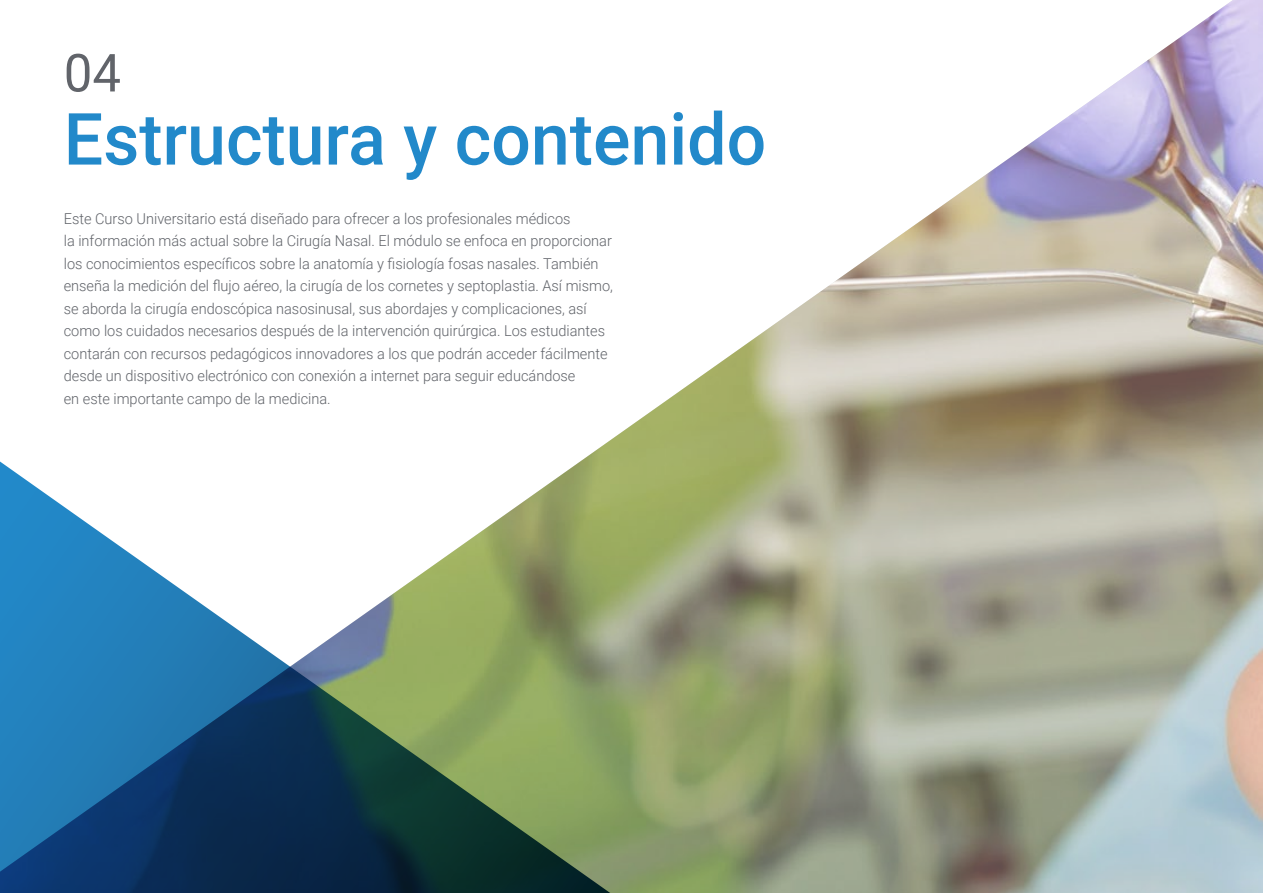
<style>
.page{position:relative;width:1263px;height:893px;background:#fff}
.page>*{position:absolute;margin:0;border:0;box-sizing:border-box;transform-origin:0 0}
.t1{font:500 72px "Roboto";color:#2289ca}
.t2{font:52.5px "Roboto";color:#61646a}
.t3{font:300 15px/22.5px "Roboto";color:#61646a}
</style>
<div class="page">
<img style="left:602px;top:0;width:661px;height:893px">
<svg style="left:0;top:446px;width:640px;height:447px"></svg>
<h2 class="t2" style="left:64px;top:36px;width:59px">04</h2>
<h1 class="t1" style="left:64px;top:89px;width:704px">Estructura y contenido</h1>
<p class="t3" style="left:64px;top:207px;width:551px">Este Curso Universitario está diseñado para ofrecer a los profesionales médicos<br>la información más actual sobre la Cirugía Nasal. El módulo se enfoca en proporcionar los conocimientos específicos sobre la anatomía y fisiología fosas nasales. También enseña la medición del flujo aéreo, la cirugía de los cornetes y septoplastia. Así mismo, se aborda la cirugía endoscópica nasosinusal, sus abordajes y complicaciones, así como los cuidados necesarios después de la intervención quirúrgica. Los estudiantes contarán con recursos pedagógicos innovadores a los que podrán acceder fácilmente desde un dispositivo electrónico con conexión a internet para seguir educándose<br>en este importante campo de la medicina.</p>
</div>
